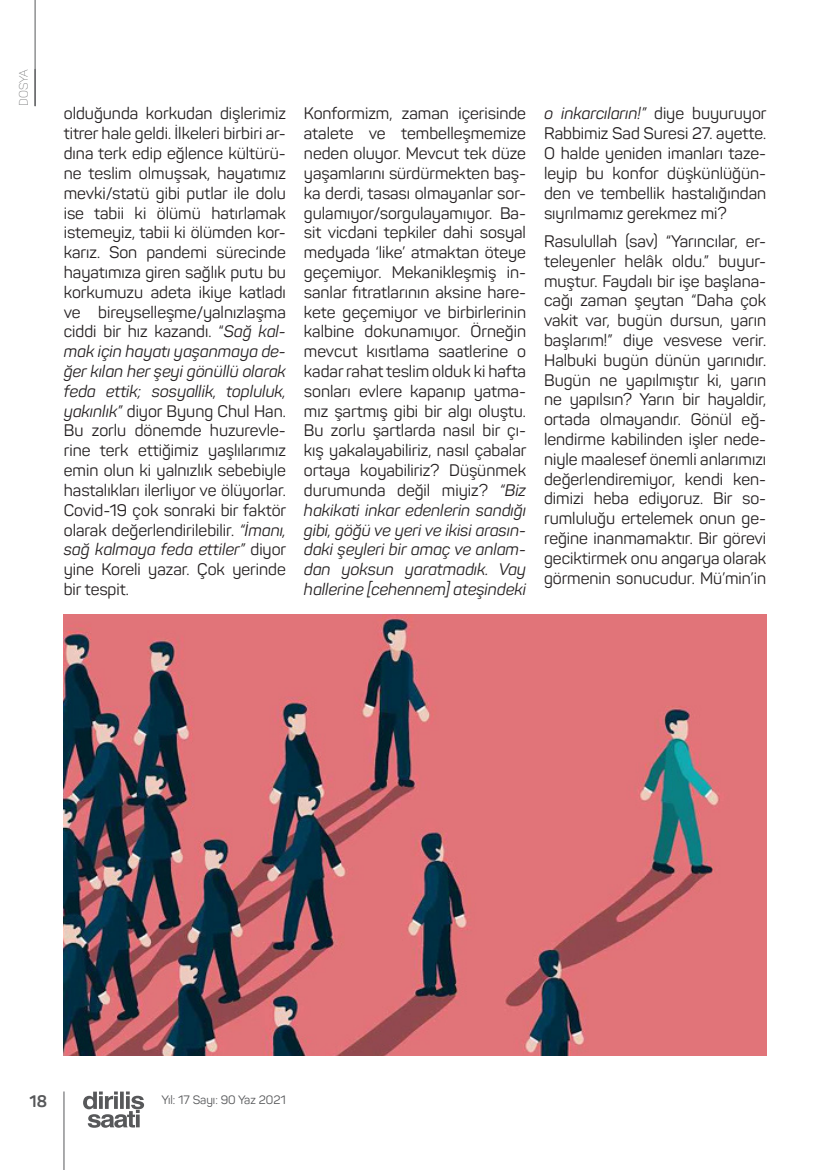
<style>
.page{position:relative;width:830px;height:1170px;background:#fff}
.page>*{position:absolute;margin:0;border:0;box-sizing:border-box;transform-origin:0 0}
.t1{font:16.5px/19.8px "Panton";color:#231f20;text-align:justify}
.t2{font:700 16.5px "Panton";color:#57585a}
.t3{font:12px "Panton";color:#57585a}
.t4{font:200 12px "Panton";letter-spacing:-.01em;color:#57585a}
.s1{font-style:italic}
</style>
<div class="page">
<hr style="left:64px;top:1091px;width:1px;height:78px;background:#57585a">
<svg style="left:83px;top:1091px;width:61px;height:36px"></svg>
<hr style="left:35px;top:0;width:1px;height:106px;background:#57585a">
<hr style="left:34px;top:69px;width:2px;height:37px;background:#57585a">
<img style="left:64px;top:614px;width:701px;height:441px">
<p class="t4" style="left:16px;top:106px;width:38px;rotate:-90deg">DOSYA</p>
<p class="t1" style="left:64px;top:104px;width:224px">olduğunda korkudan dişlerimiz titrer hale geldi. İlkeleri birbiri ar&shy;dına terk edip eğlence kültürü&shy;ne teslim olmuşsak, hayatımız mevki/statü gibi putlar ile dolu ise tabii ki ölümü hatırlamak istemeyiz, tabii ki ölümden kor&shy;karız. Son pandemi sürecinde hayatımıza giren sağlık putu bu korkumuzu adeta ikiye katladı ve bireyselleşme/yalnızlaşma ciddi bir hız kazandı. “<span class="s1">Sağ kal&shy;mak için hayatı yaşanmaya de&shy;ğer kılan her şeyi gönüllü olarak feda ettik; sosyallik, topluluk, yakınlık”</span> diyor Byung Chul Han.<br>Bu zorlu dönemde huzurevle&shy;rine terk ettiğimiz yaşlılarımız emin olun ki yalnızlık sebebiyle hastalıkları ilerliyor ve ölüyorlar.<br>Covid-19 çok sonraki bir faktör olarak değerlendirilebilir. <span class="s1">“İmanı, sağ kalmaya feda ettiler”</span> diyor yine Koreli yazar. Çok yerinde bir tespit.</p>
<p class="t1" style="left:304px;top:104px;width:224px">Konformizm, zaman içerisinde atalete ve tembelleşmemize neden oluyor. Mevcut tek düze yaşamlarını sürdürmekten baş&shy;ka derdi, tasası olmayanlar sor&shy;gulamıyor/sorgulayamıyor. Ba&shy;sit vicdani tepkiler dahi sosyal medyada ‘like’ atmaktan öteye geçemiyor. Mekanikleşmiş in&shy;sanlar fıtratlarının aksine hare&shy;kete geçemiyor ve birbirlerinin kalbine dokunamıyor. Örneğin mevcut kısıtlama saatlerine o kadar rahat teslim olduk ki hafta sonları evlere kapanıp yatma&shy;mız şartmış gibi bir algı oluştu.<br>Bu zorlu şartlarda nasıl bir çı&shy;kış yakalayabiliriz, nasıl çabalar ortaya koyabiliriz? Düşünmek durumunda değil miyiz? <span class="s1">“Biz hakikati inkar edenlerin sandığı gibi, göğü ve yeri ve ikisi arasın&shy;daki şeyleri bir amaç ve anlam&shy;dan yoksun yaratmadık. Vay hallerine [cehennem] ateşindeki</span></p>
<p class="t1" style="left:544px;top:104px;width:224px"><span class="s1">o inkarcıların!”</span> diye buyuruyor Rabbimiz Sad Suresi 27. ayette.<br>O halde yeniden imanları taze&shy;leyip bu konfor düşkünlüğün&shy;den ve tembellik hastalığından sıyrılmamız gerekmez mi?</p>
<p class="t1" style="left:544px;top:231px;width:223px">Rasulullah (sav) “Yarıncılar, er&shy;teleyenler helâk oldu.” buyur&shy;muştur. Faydalı bir işe başlana&shy;cağı zaman şeytan “Daha çok vakit var, bugün dursun, yarın başlarım!” diye vesvese verir.<br>Halbuki bugün dünün yarınıdır.<br>Bugün ne yapılmıştır ki, yarın ne yapılsın? Yarın bir hayaldir, ortada olmayandır. Gönül eğ&shy;lendirme kabilinden işler nede&shy;niyle maalesef önemli anlarımızı değerlendiremiyor, kendi ken&shy;dimizi heba ediyoruz. Bir so&shy;rumluluğu ertelemek onun ge&shy;reğine inanmamaktır. Bir görevi geciktirmek onu angarya olarak görmenin sonucudur. Mü’min’in</p>
<p class="t2" style="left:30px;top:1090px;width:19px">18</p>
<p class="t3" style="left:161px;top:1091px;width:126px">Yıl: 17 Sayı: 90 Yaz 2021</p>
</div>
